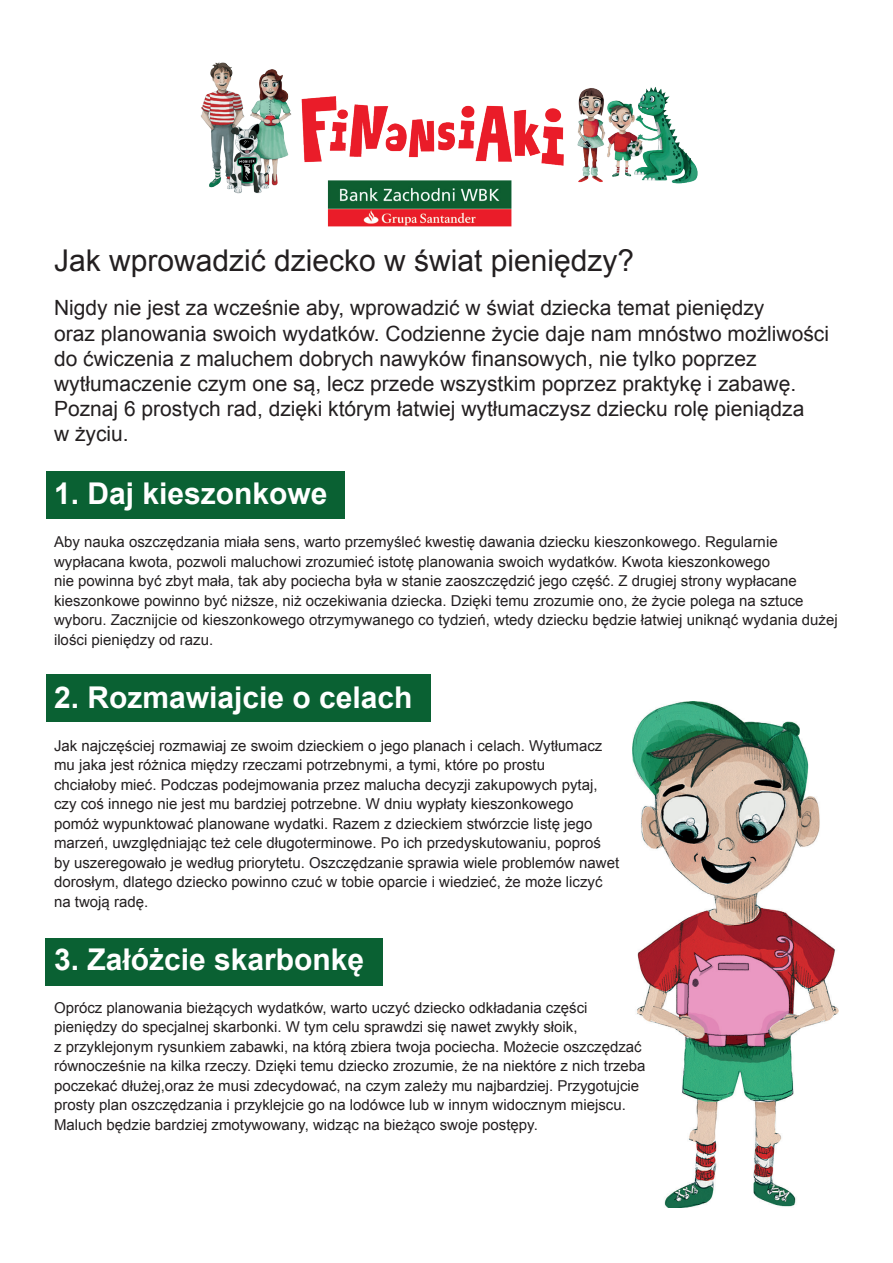
<style>
.page{position:relative;width:893px;height:1263px;background:#fff}
.page>*{position:absolute;margin:0;border:0;box-sizing:border-box;transform-origin:0 0}
.t1{font:700 30px "Arial";color:#fff}
.t2{font:30px "Arial";color:#231f20}
.t3{font:21px/25.2px "Arial";color:#231f20}
.t4{font:15px/19.5px "Arial";color:#231f20}
</style>
<div class="page">
<img style="left:201px;top:62px;width:497px;height:165px">
<img style="left:633px;top:701px;width:205px;height:507px">
<div style="left:46px;top:938px;width:337px;height:47px;background:#0a6133"></div>
<div style="left:46px;top:674px;width:385px;height:48px;background:#0a6133"></div>
<div style="left:46px;top:471px;width:298px;height:48px;background:#0a6133"></div>
<h1 class="t2" style="left:54px;top:240px;width:582px">Jak wprowadzić dziecko w świat pieniędzy?</h1>
<p class="t3" style="left:54px;top:296px;width:776px">Nigdy nie jest za wcześnie aby, wprowadzić w świat dziecka temat pieniędzy<br>oraz planowania swoich wydatków. Codzienne życie daje nam mnóstwo możliwości do ćwiczenia z maluchem dobrych nawyków finansowych, nie tylko poprzez wytłumaczenie czym one są, lecz przede wszystkim poprzez praktykę i zabawę.<br>Poznaj 6 prostych rad, dzięki którym łatwiej wytłumaczysz dziecku rolę pieniądza<br>w życiu.</p>
<h1 class="t1" style="left:54px;top:474px;width:275px">1. Daj kieszonkowe</h1>
<p class="t4" style="left:54px;top:532px;width:785px">Aby nauka oszczędzania miała sens, warto przemyśleć kwestię dawania dziecku kieszonkowego. Regularnie wypłacana kwota, pozwoli maluchowi zrozumieć istotę planowania swoich wydatków. Kwota kieszonkowego<br>nie powinna być zbyt mała, tak aby pociecha była w stanie zaoszczędzić jego część. Z drugiej strony wypłacane kieszonkowe powinno być niższe, niż oczekiwania dziecka. Dzięki temu zrozumie ono, że życie polega na sztuce wyboru. Zacznijcie od kieszonkowego otrzymywanego co tydzień, wtedy dziecku będzie łatwiej uniknąć wydania dużej ilości pieniędzy od razu.</p>
<h1 class="t1" style="left:54px;top:677px;width:360px">2. Rozmawiajcie o celach</h1>
<p class="t4" style="left:54px;top:736px;width:567px">Jak najczęściej rozmawiaj ze swoim dzieckiem o jego planach i celach. Wytłumacz mu jaka jest różnica między rzeczami potrzebnymi, a tymi, które po prostu<br>chciałoby mieć. Podczas podejmowania przez malucha decyzji zakupowych pytaj, czy coś innego nie jest mu bardziej potrzebne. W dniu wypłaty kieszonkowego pomóż wypunktować planowane wydatki. Razem z dzieckiem stwórzcie listę jego marzeń, uwzględniając też cele długoterminowe. Po ich przedyskutowaniu, poproś by uszeregowało je według priorytetu. Oszczędzanie sprawia wiele problemów nawet dorosłym, dlatego dziecko powinno czuć w tobie oparcie i wiedzieć, że może liczyć na twoją radę.</p>
<h1 class="t1" style="left:54px;top:939px;width:312px">3. Załóżcie skarbonkę</h1>
<p class="t4" style="left:54px;top:998px;width:593px">Oprócz planowania bieżących wydatków, warto uczyć dziecko odkładania części pieniędzy do specjalnej skarbonki. W tym celu sprawdzi się nawet zwykły słoik,<br>z przyklejonym rysunkiem zabawki, na którą zbiera twoja pociecha. Możecie oszczędzać równocześnie na kilka rzeczy. Dzięki temu dziecko zrozumie, że na niektóre z nich trzeba poczekać dłużej,oraz że musi zdecydować, na czym zależy mu najbardziej. Przygotujcie prosty plan oszczędzania i przyklejcie go na lodówce lub w innym widocznym miejscu.<br>Maluch będzie bardziej zmotywowany, widząc na bieżąco swoje postępy.</p>
</div>
